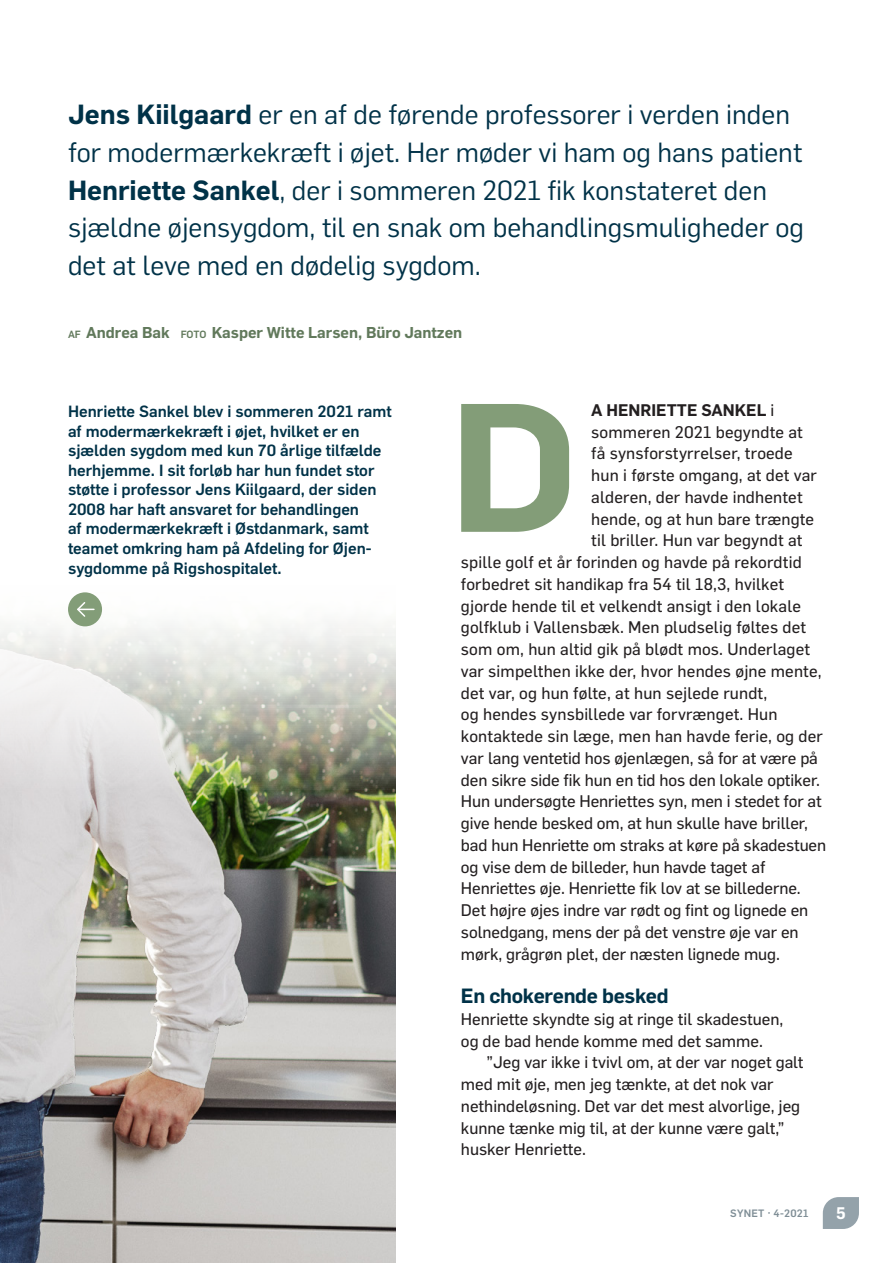
<style>
.page{position:relative;width:893px;height:1263px;background:#fff}
.page>*{position:absolute;margin:0;border:0;box-sizing:border-box;transform-origin:0 0}
.t1{font:600 179.25px "Flama";color:#839d78;scale:1.05 1}
.t2{font:27.15px/37.8px "Flama";color:#003248}
.t3{font:600 20.25px "Flama";letter-spacing:-.015em;color:#003248}
.t4{font:16.5px/21.8px "Flama Basic";color:#231f20}
.t5{font:600 16.5px "Flama";color:#231f20}
.t6{font:600 16.5px "Flama";color:#fff}
.t7{font:500 15.9px/19.5px "Flama";color:#003248}
.t8{font:600 15.45px "Flama";color:#61795b}
.t9{font:500 10.5px "Flama";letter-spacing:.025em;color:#7f8e96}
.s1{font-weight:600}
.s2{font-weight:500;font-size:10.35px}
.s3{font-family:"Flama Basic";font-weight:400}
</style>
<div class="page">
<img style="left:0;top:790px;width:396px;height:473px">
<svg style="left:0;top:595px;width:396px;height:195px"></svg>
<div style="left:68px;top:592px;width:34px;height:34px;background:#839d78;border-radius:50%"></div>
<svg style="left:77px;top:602px;width:17px;height:15px"></svg>
<svg style="left:823px;top:1197px;width:36px;height:32px"></svg>
<p class="t2" style="left:68px;top:94px;width:737px"><span class="s1">Jens Kiilgaard</span> er en af de førende professorer i verden inden for modermærkekræft i øjet. Her møder vi ham og hans patient <span class="s1">Henriette Sankel</span>, der i sommeren 2021 fik konstateret den sjældne øjensygdom, til en snak om behandlingsmuligheder og det at leve med en dødelig sygdom.</p>
<p class="t8" style="left:68px;top:321px;width:396px"><span class="s2">AF</span> Andrea Bak <span class="s2">FOTO</span> Kasper Witte Larsen, Büro Jantzen</p>
<p class="t7" style="left:68px;top:400px;width:325px">Henriette Sankel blev i sommeren 2021 ramt af modermærkekræft i øjet, hvilket er en sjælden sygdom med kun 70 årlige tilfælde herhjemme. I sit forløb har hun fundet stor støtte i professor Jens Kiilgaard, der siden 2008 har haft ansvaret for behandlingen<br>af modermærkekræft i Østdanmark, samt teamet omkring ham på Afdeling for Øjen&shy;sygdomme på Rigshospitalet.</p>
<p class="t5" style="left:591px;top:398px;width:184px">A HENRIETTE SANKEL <span class="s3">i</span></p>
<p class="t4" style="left:591px;top:420px;width:213px">sommeren 2021 begyndte at</p>
<p class="t4" style="left:591px;top:442px;width:203px">få synsforstyrrelser, troede</p>
<p class="t4" style="left:591px;top:463px;width:227px">hun i første omgang, at det var</p>
<p class="t4" style="left:591px;top:485px;width:213px">alderen, der havde indhentet</p>
<p class="t4" style="left:591px;top:507px;width:224px">hende, og at hun bare trængte</p>
<p class="t4" style="left:591px;top:529px;width:213px">til briller. Hun var begyndt at</p>
<p class="t4" style="left:461px;top:550px;width:342px">spille golf et år forinden og havde på rekordtid</p>
<p class="t4" style="left:461px;top:572px;width:325px">forbedret sit handikap fra 54 til 18,3, hvilket</p>
<p class="t4" style="left:461px;top:594px;width:342px">gjorde hende til et velkendt ansigt i den lokale</p>
<p class="t4" style="left:461px;top:615px;width:347px">golfklub i Vallensbæk. Men pludselig føltes det</p>
<p class="t4" style="left:461px;top:637px;width:351px">som om, hun altid gik på blødt mos. Underlaget</p>
<p class="t4" style="left:461px;top:659px;width:362px">var simpelthen ikke der, hvor hendes øjne mente,</p>
<p class="t4" style="left:461px;top:681px;width:308px">det var, og hun følte, at hun sejlede rundt,</p>
<p class="t4" style="left:461px;top:702px;width:318px">og hendes synsbillede var forvrænget. Hun</p>
<p class="t4" style="left:461px;top:724px;width:364px">kontaktede sin læge, men han havde ferie, og der</p>
<p class="t4" style="left:461px;top:746px;width:358px">var lang ventetid hos øjenlægen, så for at være på</p>
<p class="t4" style="left:461px;top:768px;width:361px">den sikre side fik hun en tid hos den lokale optiker.</p>
<p class="t4" style="left:461px;top:789px;width:362px">Hun undersøgte Henriettes syn, men i stedet for at</p>
<p class="t4" style="left:461px;top:811px;width:348px">give hende besked om, at hun skulle have briller,</p>
<p class="t4" style="left:461px;top:833px;width:367px">bad hun Henriette om straks at køre på skadestuen</p>
<p class="t4" style="left:461px;top:855px;width:306px">og vise dem de billeder, hun havde taget af</p>
<p class="t4" style="left:461px;top:876px;width:341px">Henriettes øje. Henriette fik lov at se billederne.</p>
<p class="t4" style="left:461px;top:898px;width:349px">Det højre øjes indre var rødt og fint og lignede en</p>
<p class="t4" style="left:461px;top:920px;width:339px">solnedgang, mens der på det venstre øje var en</p>
<p class="t4" style="left:461px;top:942px;width:321px">mørk, grågrøn plet, der næsten lignede mug.</p>
<p class="t3" style="left:461px;top:981px;width:209px">En chokerende besked</p>
<p class="t4" style="left:461px;top:1007px;width:324px">Henriette skyndte sig at ringe til skadestuen, og de bad hende komme med det samme.</p>
<p class="t4" style="left:461px;top:1051px;width:344px;text-indent:26px">”Jeg var ikke i tvivl om, at der var noget galt med mit øje, men jeg tænkte, at det nok var nethindeløsning. Det var det mest alvorlige, jeg kunne tænke mig til, at der kunne være galt,” husker Henriette.</p>
<h1 class="t1" style="left:449px;top:338px;width:125px">D</h1>
<p class="t9" style="left:730px;top:1205px;width:80px">SYNET · 4-2021</p>
<p class="t6" style="left:836px;top:1201px;width:11px">5</p>
</div>
